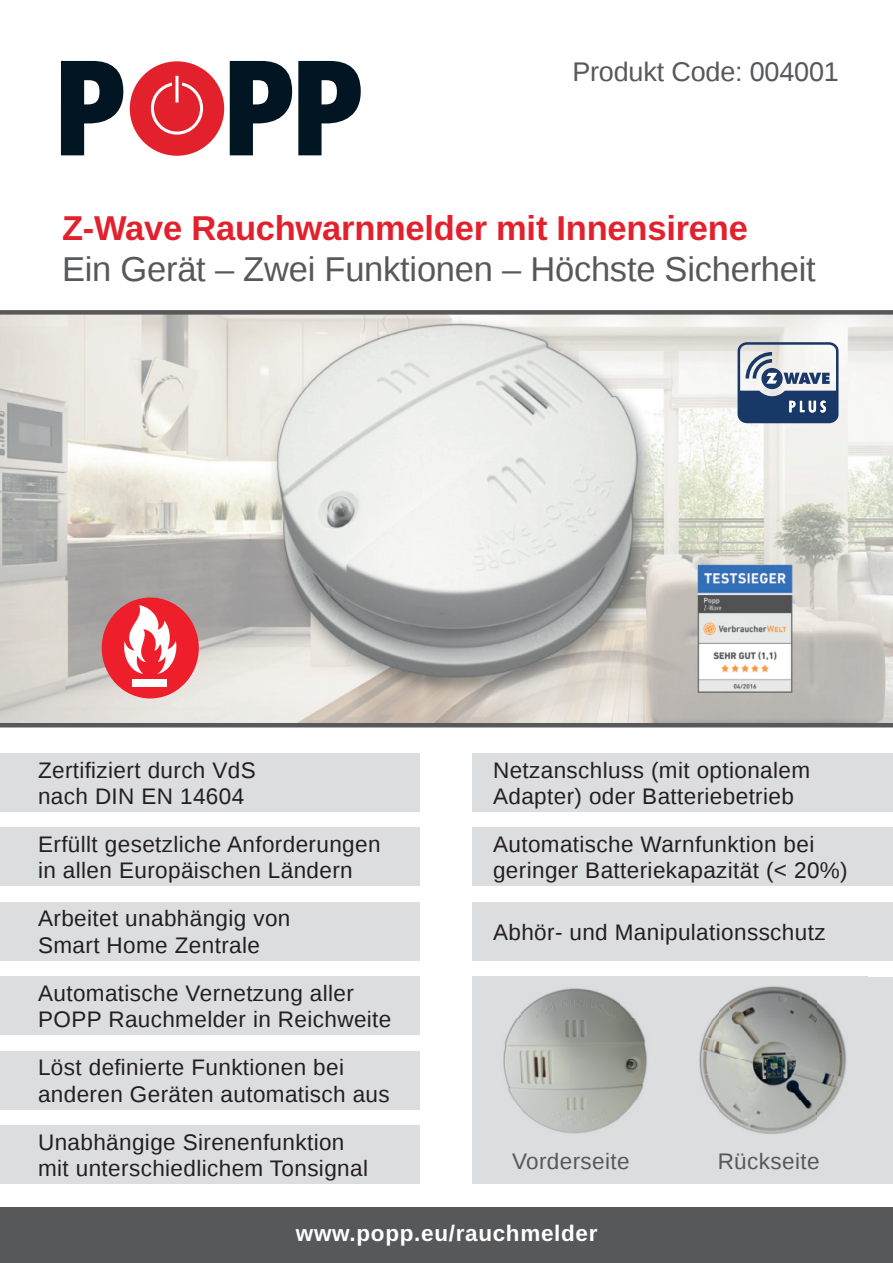
<style>
.page{position:relative;width:893px;height:1263px;background:#fff}
.page>*{position:absolute;margin:0;border:0;box-sizing:border-box;transform-origin:0 0}
.t1{font:34.5px "Liberation Sans";letter-spacing:-.005em;color:#57585a}
.t2{font:700 34.5px "Liberation Sans";letter-spacing:-.005em;color:#e2212d}
.t3{font:27px "Liberation Sans";letter-spacing:-.005em;color:#57585a}
.t4{font:22.5px/26.2px "Liberation Sans";letter-spacing:.015em;color:#231f20}
.t5{font:700 22.5px "Liberation Sans";letter-spacing:.03em;color:#fff}
.t6{font:22.5px "Liberation Sans";letter-spacing:.015em;color:#57585a}
</style>
<div class="page">
<svg style="left:0;top:310px;width:893px;height:417px;background:#d3d2cd"></svg>
<svg style="left:61px;top:61px;width:62px;height:94px"></svg>
<svg style="left:230px;top:61px;width:62px;height:94px"></svg>
<svg style="left:298px;top:61px;width:63px;height:94px"></svg>
<div style="left:130px;top:61px;width:94px;height:95px;background:#e2212d;border-radius:50%"></div>
<svg style="left:150px;top:82px;width:54px;height:53px"></svg>
<div style="left:172px;top:80px;width:10px;height:11px;background:#e2212d"></div>
<svg style="left:175px;top:76px;width:4px;height:26px"></svg>
<div style="left:102px;top:598px;width:96px;height:100px;background:#ee1e2a;border-radius:50%"></div>
<div style="left:102px;top:597px;width:97px;height:101px;border:2px solid #ee1e2a;border-radius:50%"></div>
<svg style="left:124px;top:605px;width:52px;height:69px"></svg>
<div style="left:132px;top:679px;width:35px;height:7px;background:#fff"></div>
<img style="left:696px;top:561px;width:97px;height:134px">
<div style="left:0;top:1208px;width:893px;height:55px;background:#57585a"></div>
<div style="left:0;top:753px;width:419px;height:58px;background:#dcdddf"></div>
<div style="left:472px;top:753px;width:421px;height:58px;background:#dcdddf"></div>
<div style="left:0;top:828px;width:419px;height:58px;background:#dcdddf"></div>
<div style="left:472px;top:828px;width:421px;height:58px;background:#dcdddf"></div>
<div style="left:0;top:902px;width:419px;height:58px;background:#dcdddf"></div>
<div style="left:472px;top:902px;width:421px;height:58px;background:#dcdddf"></div>
<div style="left:0;top:977px;width:419px;height:58px;background:#dcdddf"></div>
<div style="left:0;top:1051px;width:419px;height:58px;background:#dcdddf"></div>
<div style="left:0;top:1125px;width:419px;height:59px;background:#dcdddf"></div>
<div style="left:472px;top:977px;width:421px;height:207px;background:#dcdddf"></div>
<img style="left:503px;top:986px;width:343px;height:148px">
<svg style="left:738px;top:342px;width:100px;height:81px"></svg>
<p class="t3" style="left:572px;top:56px;width:268px">Produkt Code: 004001</p>
<h1 class="t2" style="left:62px;top:215px;width:687px">Z-Wave Rauchwarnmelder mit Innensirene</h1>
<h1 class="t1" style="left:62px;top:249px;width:755px">Ein Gerät – Zwei Funktionen – Höchste Sicherheit</h1>
<p class="t4" style="left:38px;top:758px;width:219px">Zertifiziert durch VdS nach DIN EN 14604</p>
<p class="t4" style="left:493px;top:758px;width:319px">Netzanschluss (mit optionalem<br>Adapter) oder Batteriebetrieb</p>
<p class="t4" style="left:38px;top:832px;width:344px">Erfüllt gesetzliche Anforderungen in allen Europäischen Ländern</p>
<p class="t4" style="left:493px;top:832px;width:356px">Automatische Warnfunktion bei geringer Batteriekapazität (&lt; 20%)</p>
<p class="t4" style="left:38px;top:906px;width:254px">Arbeitet unabhängig von<br>Smart Home Zentrale</p>
<p class="t4" style="left:493px;top:920px;width:334px">Abhör- und Manipulationsschutz</p>
<p class="t4" style="left:38px;top:981px;width:355px">Automatische Vernetzung aller<br>POPP Rauchmelder in Reichweite</p>
<p class="t4" style="left:38px;top:1055px;width:353px">Löst definierte Funktionen bei anderen Geräten automatisch aus</p>
<p class="t4" style="left:38px;top:1130px;width:331px">Unabhängige Sirenenfunktion mit unterschiedlichem Tonsignal</p>
<p class="t6" style="left:512px;top:1148px;width:119px">Vorderseite</p>
<p class="t6" style="left:718px;top:1148px;width:103px">Rückseite</p>
<p class="t5" style="left:296px;top:1224px;width:303px">www.popp.eu/rauchmelder</p>
</div>
